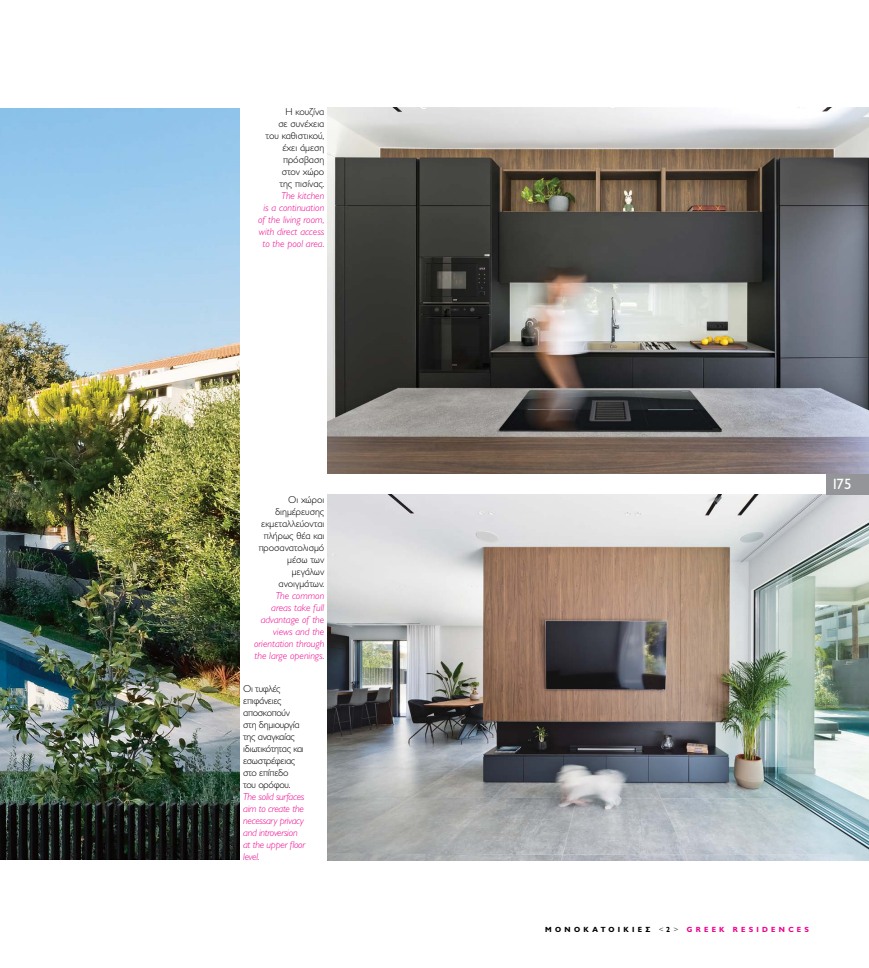
<style>
.page{position:relative;width:869px;height:968px;background:#fff}
.page>*{position:absolute;margin:0;border:0;box-sizing:border-box;transform-origin:0 0}
.t1{font:15px "Gill Sans Hel";color:#fff}
.t2{font:300 10px/12px "Gill Sans Hel";letter-spacing:-.01em;color:#000;text-align:right}
.t3{font:italic 300 10px/12px "Gill Sans Hel";color:#ec008c;text-align:right}
.t4{font:italic 300 10px/12px "Gill Sans Hel";letter-spacing:-.025em;color:#ec008c}
.t5{font:700 7.5px "Gill Sans Hel";letter-spacing:.44em;color:#ec008c}
.s1{color:#000}
.s2{font-weight:300;color:#000}
</style>
<div class="page">
<img style="left:328px;top:494px;width:540px;height:366px">
<div style="left:826px;top:473px;width:42px;height:21px;background:#939598"></div>
<img style="left:328px;top:107px;width:540px;height:366px">
<img style="left:0;top:108px;width:239px;height:751px">
<p class="t2" style="left:265px;top:106px;width:60px">Η κουζίνα<br>σε συνέχεια του καθιστικού, έχει άμεση πρόσβαση στον χώρο<br>της πισίνας.</p>
<p class="t3" style="left:258px;top:190px;width:68px">The kitchen<br>is a continuation of the living room, with direct access to the pool area.</p>
<p class="t2" style="left:258px;top:493px;width:67px">Οι χώροι διημέρευσης εκμεταλλεύονται πλήρως θέα και προσανατολισμό μέσω των μεγάλων ανοιγμάτων.</p>
<p class="t3" style="left:254px;top:589px;width:72px">The common areas take full advantage of the views and the orientation through the large openings.</p>
<p class="t2" style="left:243px;top:682px;width:62px;text-align:left">Οι τυφλές επιφάνειες αποσκοπούν στη δημιουργία της αναγκαίας ιδιωτικότητας και εσωστρέφειας στο επίπεδο του ορόφου.</p>
<p class="t4" style="left:243px;top:790px;width:64px">The solid surfaces aim to create the necessary privacy and introversion at the upper floor level.</p>
<h1 class="t1" style="left:832px;top:476px;width:20px">175</h1>
<p class="t5" style="left:545px;top:924px;width:265px"><span class="s1">ΜΟΝΟΚΑΤΟΙΚΙΕΣ</span> <span class="s2">&lt;</span><span class="s1">2</span><span class="s2">&gt;</span> GREEK RESIDENCES</p>
</div>
